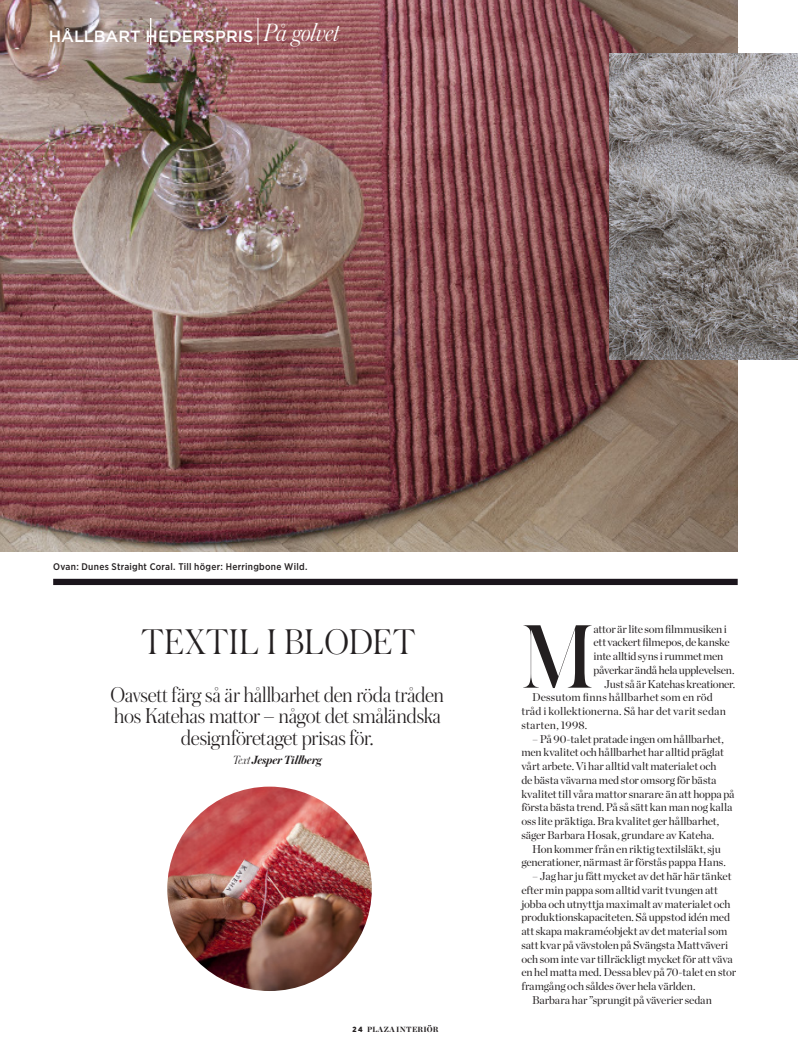
<style>
.page{position:relative;width:798px;height:1056px;background:#fff}
.page>*{position:absolute;margin:0;border:0;box-sizing:border-box;transform-origin:0 0}
.PI_Brödtext_indrag{font:95px "Austin Hairline";color:#231f20}
._2_Notistext{font:300 37.5px "Austin";letter-spacing:-.005em;color:#231f20}
.t1{font:italic 300 26.25px "Austin";letter-spacing:-.01em;color:#fff}
.PI_Ingress{font:300 22.5px/21.2px "Austin";letter-spacing:-.015em;color:#231f20;text-align:center}
.t2{font:500 16.25px "Gotham";color:#fff}
.PI_Ingress-2{font:italic 600 12.5px "Austin";letter-spacing:-.01em;color:#231f20}
.PI_Brödtext_indrag-2{font:11.25px/13.8px "Chronicle Display";letter-spacing:-.01em;color:#231f20}
.PI_Brödtext_indrag-3{font:11.25px/13.8px "Chronicle Display";letter-spacing:.01em;color:#231f20}
.PI_BILDTEXT{font:500 9.62px "Gotham Narrow";letter-spacing:.03em;color:#231f20}
.t3{font:900 7.5px "Chronicle Display";letter-spacing:.03em;color:#231f20}
.s1{font-weight:300}
.s2{font-family:"Gotham Narrow"}
</style>
<div class="page">
<div style="left:53px;top:579px;width:684px;height:6px;background:#1b151c"></div>
<img style="left:0;top:0;width:737px;height:552px">
<svg style="left:150px;top:18px;width:1px;height:27px"></svg>
<svg style="left:257px;top:18px;width:1px;height:27px"></svg>
<img style="left:167px;top:787px;width:204px;height:204px;border-radius:102px">
<img style="left:609px;top:54px;width:188px;height:306px">
<p class="t2" style="left:49px;top:25px;width:206px">HÅLLBART HEDERSPRIS</p>
<p class="t1" style="left:264px;top:15px;width:77px">På golvet</p>
<p class="PI_BILDTEXT" style="left:53px;top:561px;width:255px">Ovan: Dunes Straight Coral. Till höger: Herringbone Wild.</p>
<p class="_2_Notistext" style="left:141px;top:617px;width:275px">TEXTIL I BLODET</p>
<p class="PI_Ingress" style="left:111px;top:683px;width:335px">Oavsett färg så är hållbarhet den röda tråden hos Katehas mattor – något det småländska designföretaget prisas för.</p>
<p class="PI_Ingress-2" style="left:233px;top:751px;width:90px"><span class="s1">Text</span> Jesper Tillberg</p>
<p class="t3" style="left:352px;top:1023px;width:88px"><span class="s2">2 4</span> PLAZA INTERIÖR</p>
<p class="PI_Brödtext_indrag" style="left:521px;top:592px;width:74px">M</p>
<p class="PI_Brödtext_indrag-2" style="left:593px;top:621px;width:142px">attor är lite som filmmusiken i ett vackert filmepos, de kanske inte alltid syns i rummet men påverkar ändå hela upplevelsen.</p>
<p class="PI_Brödtext_indrag-2" style="left:604px;top:676px;width:133px">Just så är Katehas kreationer.</p>
<p class="PI_Brödtext_indrag-3" style="left:521px;top:690px;width:206px;text-indent:11px">Dessutom finns hållbarhet som en röd tråd i kollektionerna. Så har det varit sedan starten, 1998.</p>
<p class="PI_Brödtext_indrag-2" style="left:521px;top:731px;width:215px;text-indent:11px">– På 90-talet pratade ingen om hållbarhet, men kvalitet och hållbarhet har alltid präglat vårt arbete. Vi har alltid valt materialet och<br>de bästa vävarna med stor omsorg för bästa kvalitet till våra mattor snarare än att hoppa på första bästa trend. På så sätt kan man nog kalla oss lite präktiga. Bra kvalitet ger hållbarhet, säger Barbara Hosak, grundare av Kateha.</p>
<p class="PI_Brödtext_indrag-2" style="left:521px;top:841px;width:206px;text-align:center">Hon kommer från en riktig textilsläkt, sju generationer, närmast är förstås pappa Hans.</p>
<p class="PI_Brödtext_indrag-2" style="left:521px;top:868px;width:216px;text-indent:11px">– Jag har ju fått mycket av det här här tänket efter min pappa som alltid varit tvungen att jobba och utnyttja maximalt av materialet och produktionskapaciteten. Så uppstod idén med att skapa makraméobjekt av det material som satt kvar på vävstolen på Svängsta Mattväveri och som inte var tillräckligt mycket för att väva en hel matta med. Dessa blev på 70-talet en stor framgång och såldes över hela världen.</p>
<p class="PI_Brödtext_indrag-2" style="left:531px;top:992px;width:181px">Barbara har ”sprungit på väverier sedan</p>
</div>
